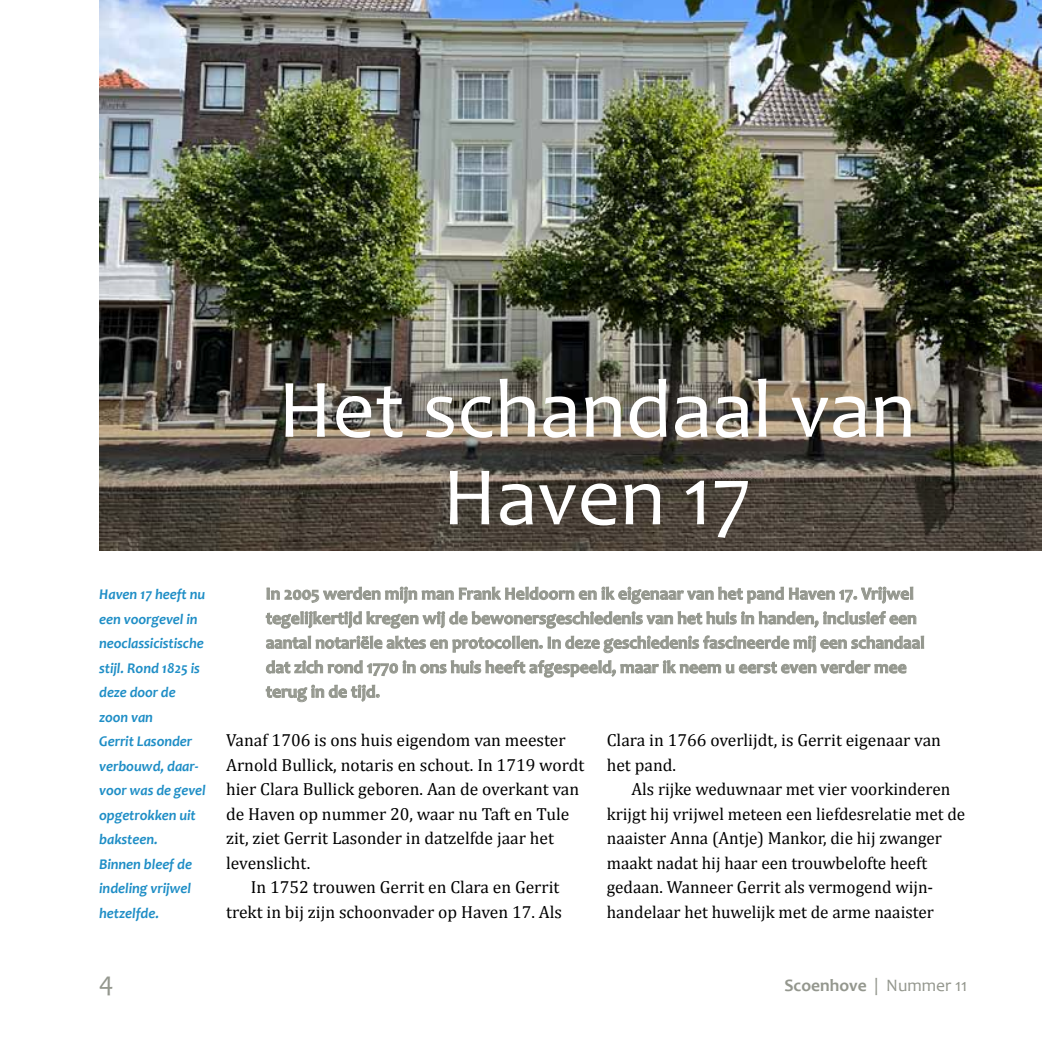
<style>
.page{position:relative;width:1042px;height:1042px;background:#fff}
.page>*{position:absolute;margin:0;border:0;box-sizing:border-box;transform-origin:0 0}
.t1{font:84px/87.5px "Candara";letter-spacing:-.005em;color:#fff;text-align:center}
.t2{font:28px "Candara";color:#94978e}
.t3{font:17.5px/24.5px "Cambria";color:#000}
.t4{font:700 17.5px/24.5px "Candara";color:#94978e}
.t5{font:italic 700 14.88px/24.5px "Candara";letter-spacing:-.005em;color:#1f8ec6}
.s1{font-weight:400}
</style>
<div class="page">
<img style="left:99px;top:0;width:943px;height:550px">
<svg style="left:267px;top:587px;width:646px;height:17px"></svg>
<svg style="left:266px;top:611px;width:650px;height:17px"></svg>
<svg style="left:266px;top:636px;width:658px;height:17px"></svg>
<svg style="left:266px;top:660px;width:640px;height:17px"></svg>
<svg style="left:266px;top:685px;width:114px;height:17px"></svg>
<p class="t5" style="left:99px;top:582px;width:108px">Haven 17 heeft nu een voorgevel in neoclassicistische stijl. Rond 1825 is deze door de zoon van<br>Gerrit Lasonder verbouwd, daar&shy;voor was de gevel opgetrokken uit baksteen.<br>Binnen bleef de indeling vrijwel hetzelfde.</p>
<h1 class="t1" style="left:278px;top:366px;width:640px">Het schandaal van<br>Haven 17</h1>
<p class="t4" style="left:266px;top:581px;width:660px">In 2005 werden mijn man Frank Heldoorn en ik eigenaar van het pand Haven 17. Vrijwel tegelijkertijd kregen wij de bewonersgeschiedenis van het huis in handen, inclusief een aantal notariële aktes en protocollen. In deze geschiedenis fascineerde mij een schandaal dat zich rond 1770 in ons huis heeft afgespeeld, maar ik neem u eerst even verder mee terug in de tijd.</p>
<p class="t3" style="left:226px;top:728px;width:360px">Vanaf 1706 is ons huis eigendom van meester Arnold Bullick, notaris en schout. In 1719 wordt hier Clara Bullick geboren. Aan de overkant van de Haven op nummer 20, waar nu Taft en Tule zit, ziet Gerrit Lasonder in datzelfde jaar het levenslicht.</p>
<p class="t3" style="left:226px;top:875px;width:337px;text-align:right">In 1752 trouwen Gerrit en Clara en Gerrit trekt in bij zijn schoonvader op Haven 17. Als</p>
<p class="t3" style="left:607px;top:728px;width:336px">Clara in 1766 overlijdt, is Gerrit eigenaar van het pand.</p>
<p class="t3" style="left:607px;top:777px;width:360px;text-indent:25px">Als rijke weduwnaar met vier voorkinderen krijgt hij vrijwel meteen een liefdesrelatie met de naaister Anna (Antje) Mankor, die hij zwanger maakt nadat hij haar een trouwbelofte heeft gedaan. Wanneer Gerrit als vermogend wijn&shy;handelaar het huwelijk met de arme naaister</p>
<h2 class="t2" style="left:99px;top:965px;width:16px">4</h2>
<p class="t4" style="left:784px;top:973px;width:184px">Scoenhove <span class="s1">| Nummer 11</span></p>
</div>
